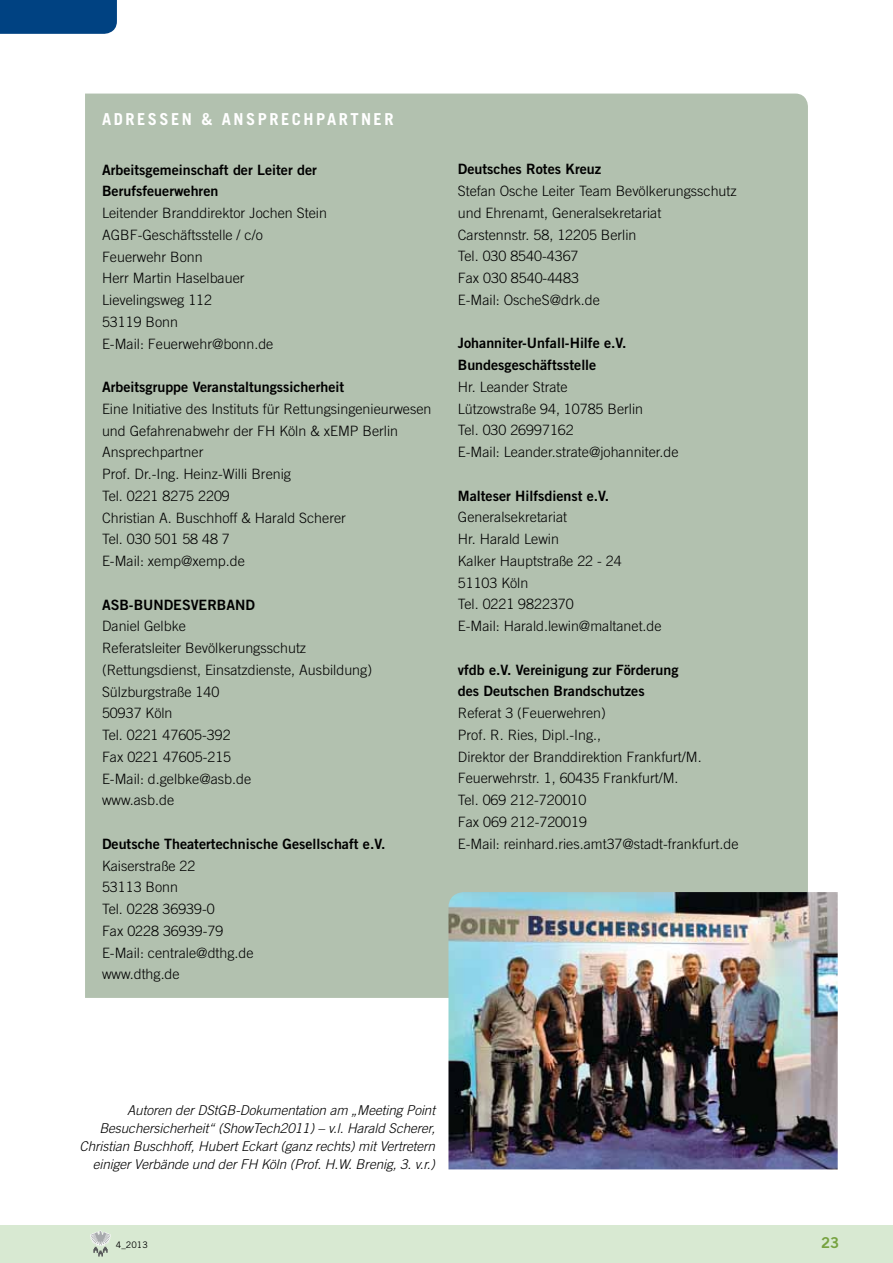
<style>
.page{position:relative;width:893px;height:1263px;background:#fff}
.page>*{position:absolute;margin:0;border:0;box-sizing:border-box;transform-origin:0 0}
.t1{font:700 16.5px "Trade Gothic";letter-spacing:.15em;color:#fff}
.t2{font:15px "Trade Gothic Bold Two";color:#76a240}
.t3{font:300 14.25px/21.8px "Trade Gothic";color:#000}
.t4{font:14.25px/21.8px "Trade Gothic Bold Two";color:#000}
.t5{font:italic 300 13.5px/18px "Trade Gothic";letter-spacing:-.005em;color:#000;text-align:right}
.t6{font:9px "Trade Gothic";color:#000}
</style>
<div class="page">
<div style="left:0;top:1225px;width:893px;height:38px;background:#d8e9d2"></div>
<div style="left:0;top:0;width:117px;height:34px;background:#004282"></div>
<div style="left:85px;top:94px;width:723px;height:904px;background:#b2c1af"></div>
<img style="left:448px;top:892px;width:390px;height:277px">
<p class="t1" style="left:102px;top:109px;width:293px">AD RESSEN &amp; ANSPRECH PARTN ER</p>
<p class="t4" style="left:102px;top:158px;width:216px">Arbeitsgemeinschaft der Leiter der<br>Berufsfeuerwehren</p>
<p class="t3" style="left:102px;top:202px;width:226px">Leitender Branddirektor Jochen Stein<br>AGBF-Geschäftsstelle / c/o<br>Feuerwehr Bonn<br>Herr Martin Haselbauer<br>Lievelingsweg 112<br>53119 Bonn<br>E-Mail: Feuerwehr@bonn.de</p>
<p class="t4" style="left:102px;top:376px;width:244px">Arbeitsgruppe Veranstaltungssicherheit</p>
<p class="t3" style="left:102px;top:398px;width:331px">Eine Initiative des Instituts für Rettungsingenieurwesen und Gefahrenabwehr der FH Köln &amp; xEMP Berlin<br>Ansprechpartner<br>Prof. Dr.-Ing. Heinz-Willi Brenig<br>Tel. 0221 8275 2209<br>Christian A. Buschhoff &amp; Harald Scherer<br>Tel. 030 501 58 48 7<br>E-Mail: xemp@xemp.de</p>
<p class="t4" style="left:102px;top:593px;width:154px">ASB-BU NDESVERBAND</p>
<p class="t3" style="left:102px;top:615px;width:272px">Daniel Gelbke<br>Referatsleiter Bevölkerungsschutz (Rettungsdienst, Einsatzdienste, Ausbildung)<br>Sülzburgstraße 140<br>50937 Köln<br>Tel. 0221 47605-392<br>Fax 0221 47605-215<br>E-Mail: d.gelbke@asb.de<br>www.asb.de</p>
<p class="t4" style="left:102px;top:832px;width:285px">Deutsche Theatertechnische Gesellschaft e.V.</p>
<p class="t3" style="left:102px;top:854px;width:153px">Kaiserstraße 22<br>53113 Bonn<br>Tel. 0228 36939-0<br>Fax 0228 36939-79<br>E-Mail: centrale@dthg.de www.dthg.de</p>
<p class="t4" style="left:458px;top:158px;width:145px">Deutsches Rotes Kreuz</p>
<p class="t3" style="left:458px;top:180px;width:280px">Stefan Osche Leiter Team Bevölkerungsschutz und Ehrenamt, Generalsekretariat<br>Carstennstr. 58, 12205 Berlin<br>Tel. 030 8540-4367<br>Fax 030 8540-4483<br>E-Mail: OscheS@drk.de</p>
<p class="t4" style="left:458px;top:332px;width:170px">Johanniter-U nfall-Hilfe e.V.<br>Bundesgeschäftsstelle</p>
<p class="t3" style="left:458px;top:376px;width:222px">Hr. Leander Strate<br>Lützowstraße 94, 10785 Berlin<br>Tel. 030 26997162<br>E-Mail: Leander.strate@johanniter.de</p>
<p class="t4" style="left:458px;top:484px;width:153px">Malteser Hilfsdienst e.V.</p>
<p class="t3" style="left:458px;top:506px;width:205px">Generalsekretariat<br>Hr. Harald Lewin<br>Kalker Hauptstraße 22 - 24<br>51103 Köln<br>Tel. 0221 9822370<br>E-Mail: Harald.lewin@maltanet.de</p>
<p class="t4" style="left:458px;top:658px;width:222px">vfdb e.V. Vereinigung zur Förderung des Deutschen Brandschutzes</p>
<p class="t3" style="left:458px;top:702px;width:282px">Referat 3 (Feuerwehren)<br>Prof. R. Ries, Dipl.-Ing.,<br>Direktor der Branddirektion Frankfurt/M.<br>Feuerwehrstr. 1, 60435 Frankfurt/M.<br>Tel. 069 212-720010<br>Fax 069 212-720019<br>E-Mail: reinhard.ries.amt37@stadt-frankfurt.de</p>
<p class="t5" style="left:80px;top:1101px;width:357px">Autoren der DStGB-Dokumentation am „Meeting Point Besuchersicherheit“ (ShowTech2011) – v.l. Harald Scherer, Christian Buschhoff, Hubert Eckart (ganz rechts) mit Vertretern einiger Verbände und der FH Köln (Prof. H.W. Brenig, 3. v.r.)</p>
<p class="t6" style="left:116px;top:1239px;width:33px">4_2013</p>
<p class="t2" style="left:821px;top:1234px;width:20px">23</p>
</div>
